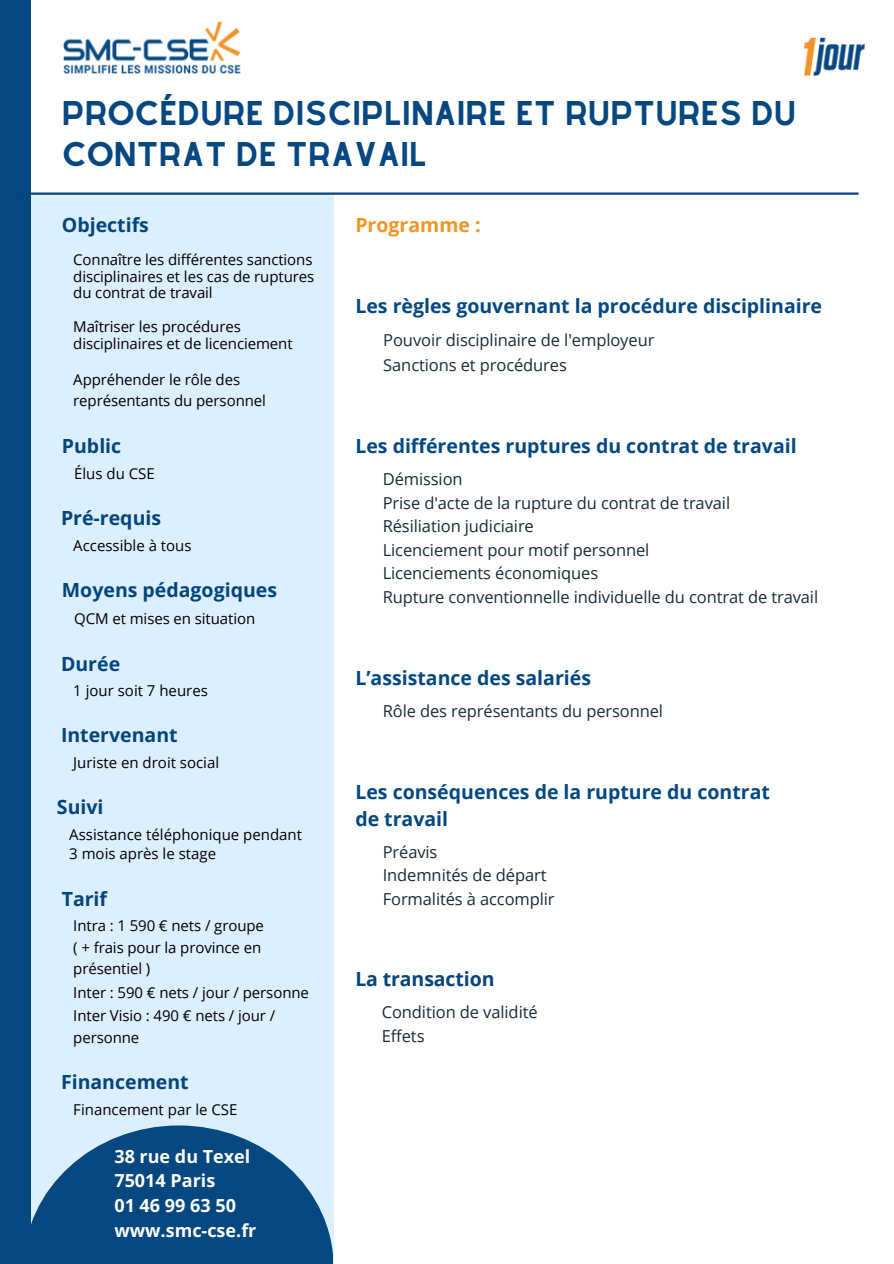
<style>
.page{position:relative;width:894px;height:1264px;background:#fff}
.page>*{position:absolute;margin:0;border:0;box-sizing:border-box;transform-origin:0 0}
.t1{font:30px/40.5px "Alyssum Sans";color:#054781}
.t2{font:700 19.5px/27px "Open Sans";color:#014882}
.t3{font:700 19.5px "Open Sans";color:#02447c}
.t4{font:700 19.5px "Open Sans";color:#f29424}
.t5{font:700 18px/24.8px "Open Sans";color:#fff}
.t6{font:16.5px "Open Sans";letter-spacing:-.005em;color:#192b39}
.t7{font:15px/21.3px "Open Sans";letter-spacing:-.005em;color:#000}
</style>
<div class="page">
<img style="left:804px;top:38px;width:61px;height:38px">
<div style="left:15px;top:194px;width:318px;height:1069px;background:#dcefff"></div>
<div style="left:0;top:0;width:31px;height:1263px;background:#054781"></div>
<hr style="left:21px;top:192px;width:837px;height:3px;background:#02447c">
<img style="left:63px;top:21px;width:178px;height:53px">
<svg style="left:31px;top:1125px;width:302px;height:138px;fill:#054781"></svg>
<h2 class="t1" style="left:62px;top:93px;width:735px">PROCÉDURE DISCIPLINAIRE ET RUPTURES DU<br>CONTRAT DE TRAVAIL</h2>
<p class="t3" style="left:62px;top:211px;width:88px">Objectifs</p>
<h2 class="t7" style="left:73px;top:250px;width:242px;line-height:16.8px;text-align:justify">Connaître les différentes sanctions disciplinaires et les cas de ruptures du contrat de travail</h2>
<h2 class="t7" style="left:73px;top:318px;width:221px;line-height:16.8px">Maîtriser les procédures disciplinaires et de licenciement</h2>
<h2 class="t7" style="left:73px;top:368px;width:194px">Appréhender le rôle des représentants du personnel</h2>
<p class="t3" style="left:62px;top:432px;width:61px">Public</p>
<p class="t7" style="left:74px;top:462px;width:82px">Élus du CSE</p>
<h2 class="t3" style="left:61px;top:504px;width:102px">Pré-requis</h2>
<p class="t7" style="left:73px;top:534px;width:120px">Accessible à tous</p>
<p class="t3" style="left:62px;top:576px;width:216px">Moyens pédagogiques</p>
<p class="t7" style="left:74px;top:607px;width:182px">QCM et mises en situation</p>
<h2 class="t3" style="left:61px;top:649px;width:61px">Durée</h2>
<p class="t7" style="left:73px;top:680px;width:136px">1 jour soit 7 heures</p>
<p class="t3" style="left:61px;top:721px;width:118px">Intervenant</p>
<h2 class="t7" style="left:73px;top:751px;width:147px">Juriste en droit social</h2>
<p class="t3" style="left:57px;top:793px;width:48px">Suivi</p>
<p class="t7" style="left:69px;top:823px;width:234px">Assistance téléphonique pendant</p>
<p class="t7" style="left:69px;top:842px;width:148px">3 mois après le stage</p>
<h2 class="t3" style="left:62px;top:885px;width:46px">Tarif</h2>
<p class="t7" style="left:73px;top:914px;width:192px">Intra : 1 590 € nets / groupe</p>
<p class="t7" style="left:73px;top:936px;width:189px">( + frais pour la province en présentiel )</p>
<h2 class="t7" style="left:73px;top:981px;width:237px">Inter : 590 € nets / jour / personne</h2>
<p class="t7" style="left:73px;top:1004px;width:203px">Inter Visio : 490 € nets / jour / personne</p>
<p class="t3" style="left:61px;top:1068px;width:129px">Financement</p>
<p class="t7" style="left:73px;top:1098px;width:166px">Financement par le CSE</p>
<p class="t5" style="left:114px;top:1143px;width:143px">38 rue du Texel<br>75014 Paris<br>01 46 99 63 50 www.smc-cse.fr</p>
<p class="t4" style="left:355px;top:211px;width:127px">Programme :</p>
<p class="t2" style="left:355px;top:292px;width:468px">Les règles gouvernant la procédure disciplinaire</p>
<p class="t6" style="left:383px;top:328px;width:272px">Pouvoir disciplinaire de l'employeur</p>
<h1 class="t6" style="left:383px;top:353px;width:185px">Sanctions et procédures</h1>
<h2 class="t2" style="left:355px;top:432px;width:442px">Les différentes ruptures du contrat de travail</h2>
<h2 class="t6" style="left:382px;top:467px;width:81px">Démission</h2>
<p class="t6" style="left:382px;top:491px;width:349px">Prise d'acte de la rupture du contrat de travail</p>
<h2 class="t6" style="left:382px;top:514px;width:153px">Résiliation judiciaire</h2>
<p class="t6" style="left:382px;top:538px;width:268px">Licenciement pour motif personnel</p>
<h2 class="t6" style="left:382px;top:562px;width:217px">Licenciements économiques</h2>
<p class="t6" style="left:382px;top:585px;width:437px">Rupture conventionnelle individuelle du contrat de travail</p>
<p class="t2" style="left:355px;top:664px;width:237px">L’assistance des salariés</p>
<p class="t6" style="left:382px;top:699px;width:282px">Rôle des représentants du personnel</p>
<p class="t2" style="left:355px;top:778px;width:416px">Les conséquences de la rupture du contrat de travail</p>
<h2 class="t6" style="left:382px;top:840px;width:56px">Préavis</h2>
<p class="t6" style="left:382px;top:863px;width:165px">Indemnités de départ</p>
<p class="t6" style="left:382px;top:887px;width:173px">Formalités à accomplir</p>
<p class="t3" style="left:355px;top:965px;width:141px">La transaction</p>
<h2 class="t6" style="left:381px;top:1000px;width:157px">Condition de validité</h2>
<p class="t6" style="left:381px;top:1024px;width:44px">Effets</p>
</div>
